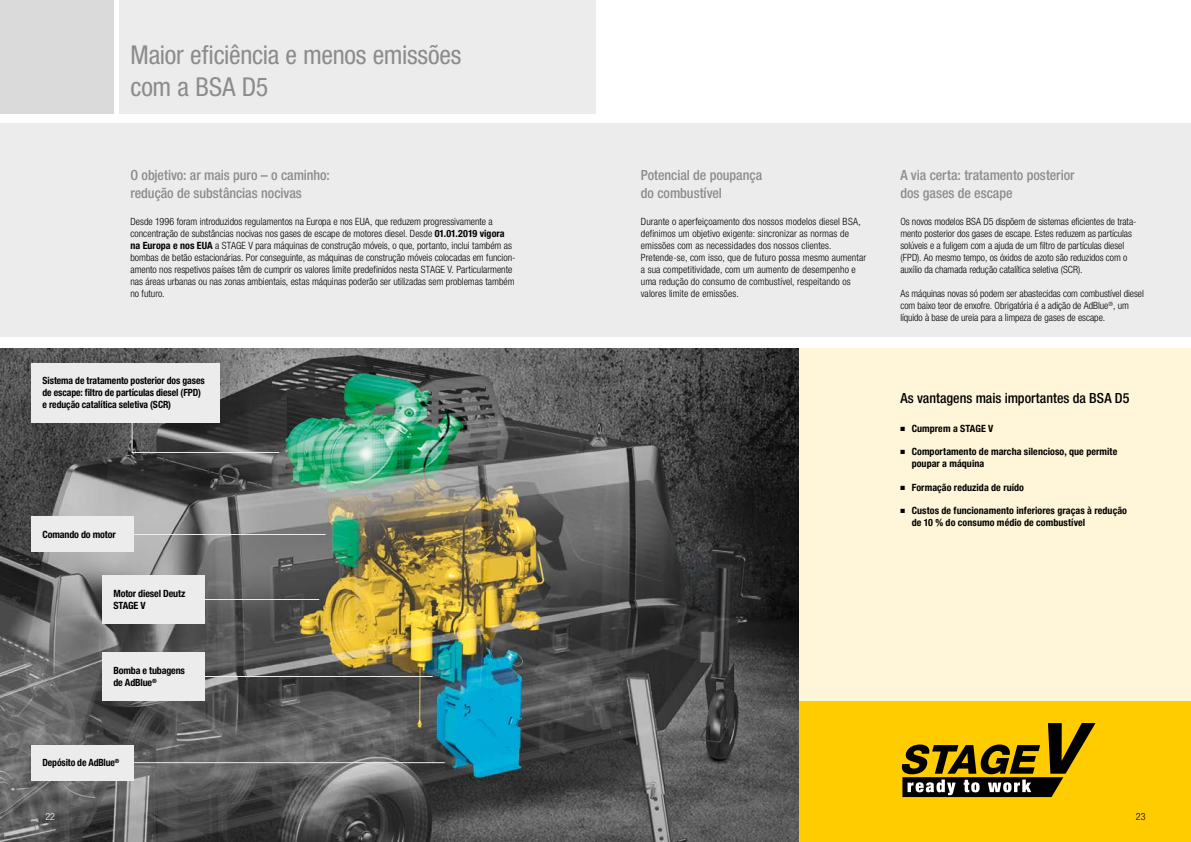
<style>
.page{position:relative;width:1191px;height:842px;background:#fff}
.page>*{position:absolute;margin:0;border:0;box-sizing:border-box;transform-origin:0 0}
.t1{font:condensed 26px/32.5px "Helvetica Neue LT Pro";letter-spacing:-.01em;color:#8c8c8c}
.t2{font:500 condensed 14px/17.5px "Helvetica Neue LT Pro";letter-spacing:-.005em;color:#8c8c8c}
.t3{font:500 condensed 14px "Helvetica Neue LT Pro";color:#000}
.t4{font:300 condensed 10px/12px "Helvetica Neue LT Pro";color:#000}
.t5{font:700 condensed 10px/12px "Helvetica Neue LT Pro";color:#000}
.t6{font:300 condensed 10px "Helvetica Neue LT Pro";color:#fff}
.s1{font-weight:700}
</style>
<div class="page">
<img style="left:0;top:348px;width:799px;height:494px">
<div style="left:799px;top:348px;width:392px;height:353px;background:#fff5d8"></div>
<div style="left:119px;top:0;width:476px;height:113px;background:#ececed"></div>
<div style="left:0;top:0;width:113px;height:113px;background:#dadada"></div>
<svg style="left:131px;top:407px;width:149px;height:46px;background:#4c4c4d"></svg>
<hr style="left:111px;top:534px;width:215px;height:1px;background:#ececed">
<hr style="left:125px;top:599px;width:194px;height:1px;background:#ececed">
<hr style="left:119px;top:676px;width:314px;height:1px;background:#ececed">
<hr style="left:116px;top:762px;width:329px;height:1px;background:#ececed">
<div style="left:31px;top:745px;width:102px;height:35px;background:#ececed"></div>
<div style="left:102px;top:652px;width:102px;height:48px;background:#ececed"></div>
<div style="left:31px;top:363px;width:188px;height:59px;background:#ececed"></div>
<div style="left:102px;top:575px;width:102px;height:48px;background:#ececed"></div>
<div style="left:31px;top:517px;width:102px;height:35px;background:#ececed"></div>
<div style="left:799px;top:701px;width:392px;height:141px;background:#fc0"></div>
<svg style="left:901px;top:723px;width:194px;height:74px"></svg>
<div style="left:0;top:123px;width:595px;height:213px;background:#ececed"></div>
<div style="left:595px;top:123px;width:596px;height:213px;background:#ececed"></div>
<h1 class="t1" style="left:130px;top:38px;width:332px">Maior eficiência e menos emissões com a BSA D5</h1>
<h2 class="t2" style="left:130px;top:166px;width:201px">O objetivo: ar mais puro – o caminho: redução de substâncias nocivas</h2>
<p class="t4" style="left:130px;top:216px;width:386px">Desde 1996 foram introduzidos regulamentos na Europa e nos EUA, que reduzem progressivamente a concentração de substâncias nocivas nos gases de escape de motores diesel. Desde <span class="s1">01.01.2019 vigora na Europa e nos EUA</span> a STAGE V para máquinas de construção móveis, o que, portanto, inclui também as bombas de betão estacionárias. Por conseguinte, as máquinas de construção móveis colocadas em funcion&shy;amento nos respetivos países têm de cumprir os valores limite predefinidos nesta STAGE V. Particularmente nas áreas urbanas ou nas zonas ambientais, estas máquinas poderão ser utilizadas sem problemas também no futuro.</p>
<p class="t4" style="left:900px;top:216px;width:238px">Os novos modelos BSA D5 dispõem de sistemas eficientes de trata&shy;mento posterior dos gases de escape. Estes reduzem as partículas solúveis e a fuligem com a ajuda de um filtro de partículas diesel (FPD). Ao mesmo tempo, os óxidos de azoto são reduzidos com o auxílio da chamada redução catalítica seletiva (SCR).</p>
<h2 class="t2" style="left:641px;top:166px;width:123px">Potencial de poupança do combustível</h2>
<p class="t4" style="left:641px;top:216px;width:227px">Durante o aperfeiçoamento dos nossos modelos diesel BSA, definimos um objetivo exigente: sincronizar as normas de emissões com as necessidades dos nossos clientes.<br>Pretende-se, com isso, que de futuro possa mesmo aumentar a sua competitividade, com um aumento de desempenho e uma redução do consumo de combustível, respeitando os valores limite de emissões.</p>
<h2 class="t2" style="left:900px;top:166px;width:176px">A via certa: tratamento posterior dos gases de escape</h2>
<p class="t4" style="left:900px;top:288px;width:245px">As máquinas novas só podem ser abastecidas com combustível diesel com baixo teor de enxofre. Obrigatória é a adição de AdBlue<sup>®</sup>, um líquido à base de ureia para a limpeza de gases de escape.</p>
<p class="t5" style="left:43px;top:374px;width:164px">Sistema de tratamento posterior dos gases de escape: filtro de partículas diesel (FPD) e redução catalítica seletiva (SCR)</p>
<p class="t5" style="left:43px;top:528px;width:75px">Comando do motor</p>
<p class="t5" style="left:113px;top:587px;width:73px">Motor diesel Deutz<br>STAGE V</p>
<p class="t5" style="left:113px;top:664px;width:73px">Bomba e tubagens de AdBlue<sup>®</sup></p>
<p class="t5" style="left:43px;top:756px;width:78px">Depósito de AdBlue<sup>®</sup></p>
<h2 class="t3" style="left:900px;top:390px;width:231px">As vantagens mais importantes da BSA D5</h2>
<p class="t5" style="left:900px;top:422px;width:95px">■ Cumprem a STAGE V</p>
<p class="t5" style="left:911px;top:445px;width:207px;text-indent:-11px">■ Comportamento de marcha silencioso, que permite poupar a máquina</p>
<p class="t5" style="left:900px;top:481px;width:125px">■ Formação reduzida de ruído</p>
<p class="t5" style="left:911px;top:504px;width:217px;text-indent:-11px">■ Custos de funcionamento inferiores graças à redução de 10 % do consumo médio de combustível</p>
<p class="t6" style="left:45px;top:811px;width:11px">22</p>
<p class="t4" style="left:1135px;top:810px;width:11px">23</p>
</div>
